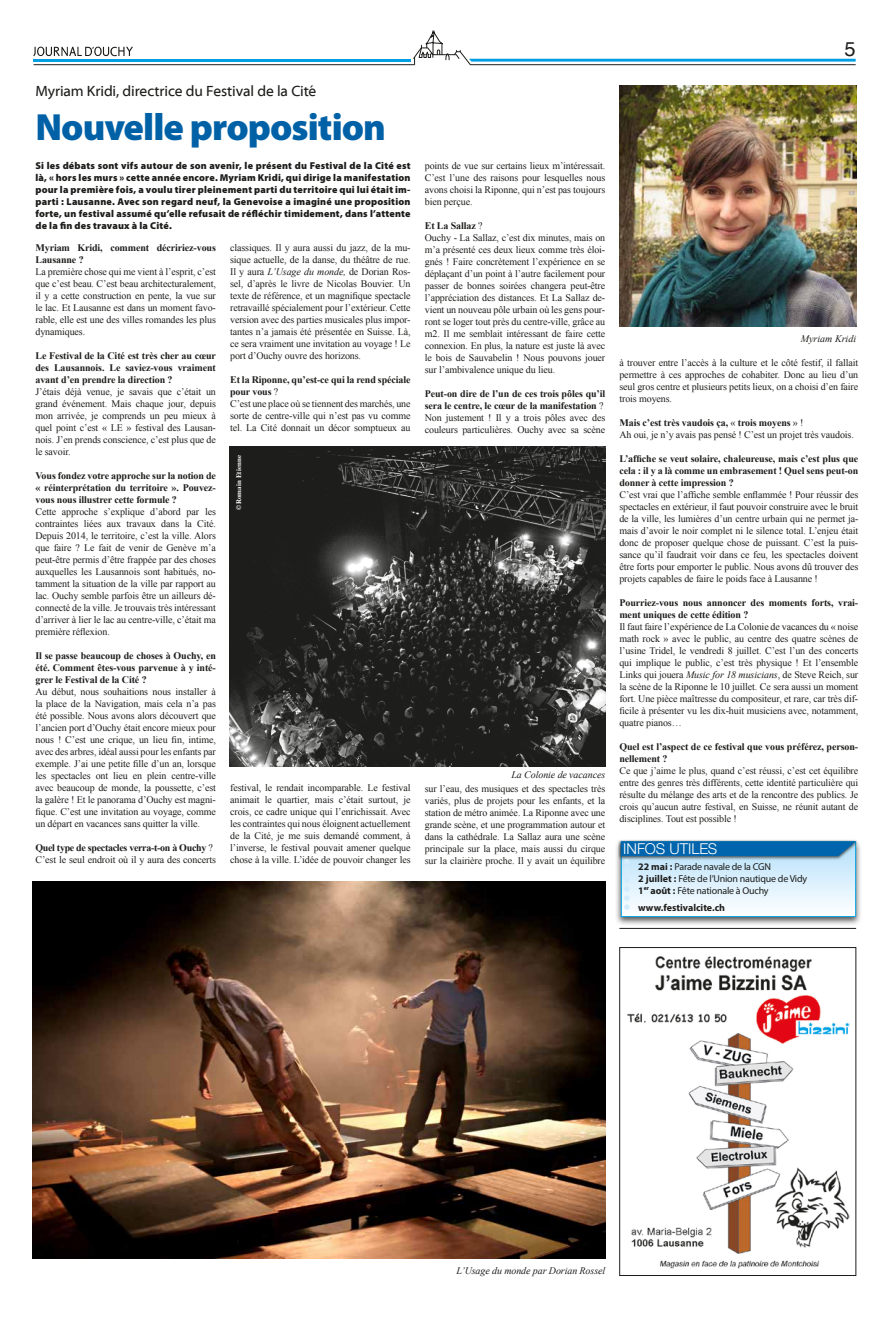
<style>
.page{position:relative;width:893px;height:1333px;background:#fff}
.page>*{position:absolute;margin:0;border:0;box-sizing:border-box;transform-origin:0 0}
.t1{font:900 38px "Myriad Pro";letter-spacing:-.025em;color:#0061a7}
.t2{font:20px "Helvetica";color:#1d1d1b}
.t3{font:15px "Myriad Web Pro";letter-spacing:-.01em;color:#1d1d1b}
.t4{font:300 15px "Helvetica Neue LT Std";letter-spacing:-.005em;color:#fff}
.t5{font:10px/12px "Times New Roman";letter-spacing:-.01em;color:#1d1d1b;text-align:justify}
.t6{font:700 10px/12px "Times New Roman";letter-spacing:-.01em;color:#1d1d1b}
.t7{font:900 10px/12px "Myriad Pro";letter-spacing:.02em;color:#1d1d1b;text-align:justify}
.t8{font:10px/12px "Myriad Pro";letter-spacing:-.02em;color:#1d1d1b}
.t9{font:italic 10px "Times New Roman";letter-spacing:-.01em;color:#1d1d1b}
.t10{font:700 10px "Myriad Pro";color:#1d1d1b}
.t11{font:700 7px "Times";letter-spacing:.01em;color:#fff}
.s1{font-weight:700}
.s2{font-style:italic}
.s3{font-weight:400}
</style>
<div class="page">
<hr style="left:34px;top:64px;width:381px;height:1px;background:#1d1d1b">
<hr style="left:34px;top:59px;width:377px;height:3px;background:#009fe3">
<svg style="left:413px;top:30px;width:443px;height:35px"></svg>
<svg style="left:33px;top:47px;width:100px;height:9px"></svg>
<img style="left:627px;top:956px;width:222px;height:312px">
<div style="left:619px;top:947px;width:237px;height:328px;border:1px solid #1d1d1b"></div>
<div style="left:615px;top:838px;width:247px;height:88px;background:#1d1d1b;opacity:.75"></div>
<div style="left:621px;top:841px;width:235px;height:75px;background:#fafdff"></div>
<div style="left:621px;top:841px;width:235px;height:76px;border:1px solid #009fe3"></div>
<div style="left:618px;top:839px;width:240px;height:21px;background:#1d1d1b;opacity:.75"></div>
<svg style="left:621px;top:841px;width:235px;height:68px"></svg>
<img style="left:33px;top:881px;width:572px;height:377px">
<img style="left:230px;top:446px;width:375px;height:320px">
<img style="left:619px;top:85px;width:237px;height:241px">
<hr style="left:619px;top:928px;width:237px;height:1px;background:#1d1d1b">
<h3 class="t3" style="left:35px;top:83px;width:282px">Myriam Kridi, directrice du Festival de la Cité</h3>
<h1 class="t1" style="left:35px;top:106px;width:352px">Nouvelle proposition</h1>
<p class="t7" style="left:35px;top:160px;width:377px">Si les débats sont vifs autour de son avenir, le présent du Festival de la Cité est là, « hors les murs » cette année encore. Myriam Kridi, qui dirige la manifestation pour la première fois, a voulu tirer pleinement parti du territoire qui lui était im&shy;parti : Lausanne. Avec son regard neuf, la Genevoise a imaginé une proposition forte, un festival assumé qu’elle refusait de réfléchir timidement, dans l’attente de la fin des travaux à la Cité.</p>
<p class="t6" style="left:35px;top:241px;width:182px">Myriam Kridi, comment décririez-vous<br>Lausanne ?</p>
<p class="t5" style="left:35px;top:266px;width:182px">La première chose qui me vient à l’esprit, c’est que c’est beau. C’est beau architecturalement, il y a cette construction en pente, la vue sur le lac. Et Lausanne est dans un moment favo&shy;rable, elle est une des villes romandes les plus dynamiques.</p>
<p class="t6" style="left:35px;top:349px;width:182px;text-align:justify">Le Festival de la Cité est très cher au cœur des Lausannois. Le saviez-vous vraiment avant d’en prendre la direction ?</p>
<p class="t5" style="left:35px;top:386px;width:182px">J’étais déjà venue, je savais que c’était un grand événement. Mais chaque jour, depuis mon arrivée, je comprends un peu mieux à quel point c’est « LE » festival des Lausan&shy;nois. J’en prends conscience, c’est plus que de le savoir.</p>
<p class="t6" style="left:35px;top:469px;width:182px;text-align:justify">Vous fondez votre approche sur la notion de « réinterprétation du territoire ». Pouvez&shy;vous nous illustrer cette formule ?</p>
<p class="t5" style="left:35px;top:506px;width:182px">Cette approche s’explique d’abord par les contraintes liées aux travaux dans la Cité.<br>Depuis 2014, le territoire, c’est la ville. Alors que faire ? Le fait de venir de Genève m’a peut-être permis d’être frappée par des choses auxquelles les Lausannois sont habitués, no&shy;tamment la situation de la ville par rapport au lac. Ouchy semble parfois être un ailleurs dé&shy;connecté de la ville. Je trouvais très intéressant d’arriver à lier le lac au centre-ville, c’était ma première réflexion.</p>
<p class="t6" style="left:35px;top:649px;width:182px;text-align:justify">Il se passe beaucoup de choses à Ouchy, en été. Comment êtes-vous parvenue à y inté&shy;grer le Festival de la Cité ?</p>
<p class="t5" style="left:35px;top:686px;width:182px">Au début, nous souhaitions nous installer à la place de la Navigation, mais cela n’a pas été possible. Nous avons alors découvert que l’ancien port d’Ouchy était encore mieux pour nous ! C’est une crique, un lieu fin, intime, avec des arbres, idéal aussi pour les enfants par exemple. J’ai une petite fille d’un an, lorsque les spectacles ont lieu en plein centre-ville avec beaucoup de monde, la poussette, c’est la galère ! Et le panorama d’Ouchy est magni&shy;fique. C’est une invitation au voyage, comme un départ en vacances sans quitter la ville.</p>
<p class="t5" style="left:35px;top:842px;width:182px"><span class="s1">Quel type de spectacles verra-t-on à Ouchy</span> ?<br>C’est le seul endroit où il y aura des concerts</p>
<p class="t5" style="left:230px;top:242px;width:182px">classiques. Il y aura aussi du jazz, de la mu&shy;sique actuelle, de la danse, du théâtre de rue.<br>Il y aura <span class="s2">L’Usage du monde,</span> de Dorian Ros&shy;sel, d’après le livre de Nicolas Bouvier. Un texte de référence, et un magnifique spectacle retravaillé spécialement pour l’extérieur. Cette version avec des parties musicales plus impor&shy;tantes n’a jamais été présentée en Suisse. Là, ce sera vraiment une invitation au voyage ! Le port d’Ouchy ouvre des horizons.</p>
<p class="t5" style="left:230px;top:374px;width:182px;text-align:left"><span class="s1">Et la Riponne, qu’est-ce qui la rend spéciale pour vous</span> ?<br>C’est une place où se tiennent des marchés, une sorte de centre-ville qui n’est pas vu comme tel. La Cité donnait un décor somptueux au</p>
<p class="t11" style="left:232px;top:509px;width:56px;rotate:-90deg">©Romain Etienne</p>
<p class="t5" style="left:230px;top:782px;width:182px">festival, le rendait incomparable. Le festival animait le quartier, mais c’était surtout, je crois, ce cadre unique qui l’enrichissait. Avec les contraintes qui nous éloignent actuellement de la Cité, je me suis demandé comment, à l’inverse, le festival pouvait amener quelque chose à la ville. L’idée de pouvoir changer les</p>
<p class="t5" style="left:425px;top:160px;width:182px">points de vue sur certains lieux m’intéressait.<br>C’est l’une des raisons pour lesquelles nous avons choisi la Riponne, qui n’est pas toujours bien perçue.</p>
<p class="t5" style="left:425px;top:220px;width:182px;text-align:left"><span class="s1">Et La Sallaz</span> ?<br>Ouchy - La Sallaz, c’est dix minutes, mais on m’a présenté ces deux lieux comme très éloi&shy;gnés ! Faire concrètement l’expérience en se déplaçant d’un point à l’autre facilement pour passer de bonnes soirées changera peut-être l’appréciation des distances. Et La Sallaz de&shy;vient un nouveau pôle urbain où les gens pour&shy;ront se loger tout près du centre-ville, grâce au m2. Il me semblait intéressant de faire cette connexion. En plus, la nature est juste là avec le bois de Sauvabelin ! Nous pouvons jouer sur l’ambivalence unique du lieu.</p>
<p class="t6" style="left:425px;top:388px;width:182px">Peut-on dire de l’un de ces trois pôles qu’il sera le centre, le cœur de la manifestation <span class="s3">?<br>Non justement ! Il y a trois pôles avec des couleurs particulières. Ouchy avec sa scène</span></p>
<p class="t9" style="left:511px;top:767px;width:95px">La Colonie de vacances</p>
<p class="t5" style="left:425px;top:782px;width:182px">sur l’eau, des musiques et des spectacles très variés, plus de projets pour les enfants, et la station de métro animée. La Riponne avec une grande scène, et une programmation autour et dans la cathédrale. La Sallaz aura une scène principale sur la place, mais aussi du cirque sur la clairière proche. Il y avait un équilibre</p>
<h2 class="t2" style="left:844px;top:33px;width:13px">5</h2>
<p class="t9" style="left:801px;top:331px;width:57px">Myriam Kridi</p>
<p class="t5" style="left:619px;top:356px;width:240px">à trouver entre l’accès à la culture et le côté festif, il fallait permettre à ces approches de cohabiter. Donc au lieu d’un seul gros centre et plusieurs petits lieux, on a choisi d’en faire trois moyens.</p>
<p class="t5" style="left:619px;top:416px;width:236px"><span class="s1">Mais c’est très vaudois ça,</span> « <span class="s1">trois moyens</span> » !<br>Ah oui, je n’y avais pas pensé ! C’est un projet très vaudois.</p>
<p class="t6" style="left:619px;top:452px;width:240px;text-align:justify">L’affiche se veut solaire, chaleureuse, mais c’est plus que cela : il y a là comme un embrasement ! Quel sens peut-on donner à cette impression ?</p>
<p class="t5" style="left:619px;top:488px;width:240px">C’est vrai que l’affiche semble enflammée ! Pour réussir des spectacles en extérieur, il faut pouvoir construire avec le bruit de la ville, les lumières d’un centre urbain qui ne permet ja&shy;mais d’avoir le noir complet ni le silence total. L’enjeu était donc de proposer quelque chose de puissant. C’est la puis&shy;sance qu’il faudrait voir dans ce feu, les spectacles doivent être forts pour emporter le public. Nous avons dû trouver des projets capables de faire le poids face à Lausanne !</p>
<p class="t6" style="left:619px;top:596px;width:240px">Pourriez-vous nous annoncer des moments forts, vrai&shy;ment uniques de cette édition ?</p>
<p class="t5" style="left:619px;top:620px;width:240px">Il faut faire l’expérience de La Colonie de vacances du « noise math rock » avec le public, au centre des quatre scènes de l’usine Tridel, le vendredi 8 juillet. C’est l’un des concerts qui implique le public, c’est très physique ! Et l’ensemble Links qui jouera <span class="s2">Music for 18 musicians</span>, de Steve Reich, sur la scène de la Riponne le 10 juillet. Ce sera aussi un moment fort. Une pièce maîtresse du compositeur, et rare, car très dif&shy;ficile à présenter vu les dix-huit musiciens avec, notamment, quatre pianos…</p>
<p class="t6" style="left:619px;top:740px;width:240px">Quel est l’aspect de ce festival que vous préférez, person&shy;nellement ?</p>
<p class="t5" style="left:619px;top:764px;width:240px">Ce que j’aime le plus, quand c’est réussi, c’est cet équilibre entre des genres très différents, cette identité particulière qui résulte du mélange des arts et de la rencontre des publics. Je crois qu’aucun autre festival, en Suisse, ne réunit autant de disciplines. Tout est possible !</p>
<h3 class="t4" style="left:623px;top:839px;width:96px">INFOS UTILES</h3>
<p class="t8" style="left:638px;top:860px;width:170px"><span class="s1">22 mai :</span> Parade navale de la CGN<br><span class="s1">2 juillet :</span> Fête de l’Union nautique de Vidy<br><span class="s1">1</span><sup>er</sup> <span class="s1">août :</span> Fête nationale à Ouchy</p>
<p class="t10" style="left:638px;top:901px;width:88px">www.festivalcite.ch</p>
<p class="t9" style="left:456px;top:1263px;width:150px">L’Usage du monde par Dorian Rossel</p>
</div>
